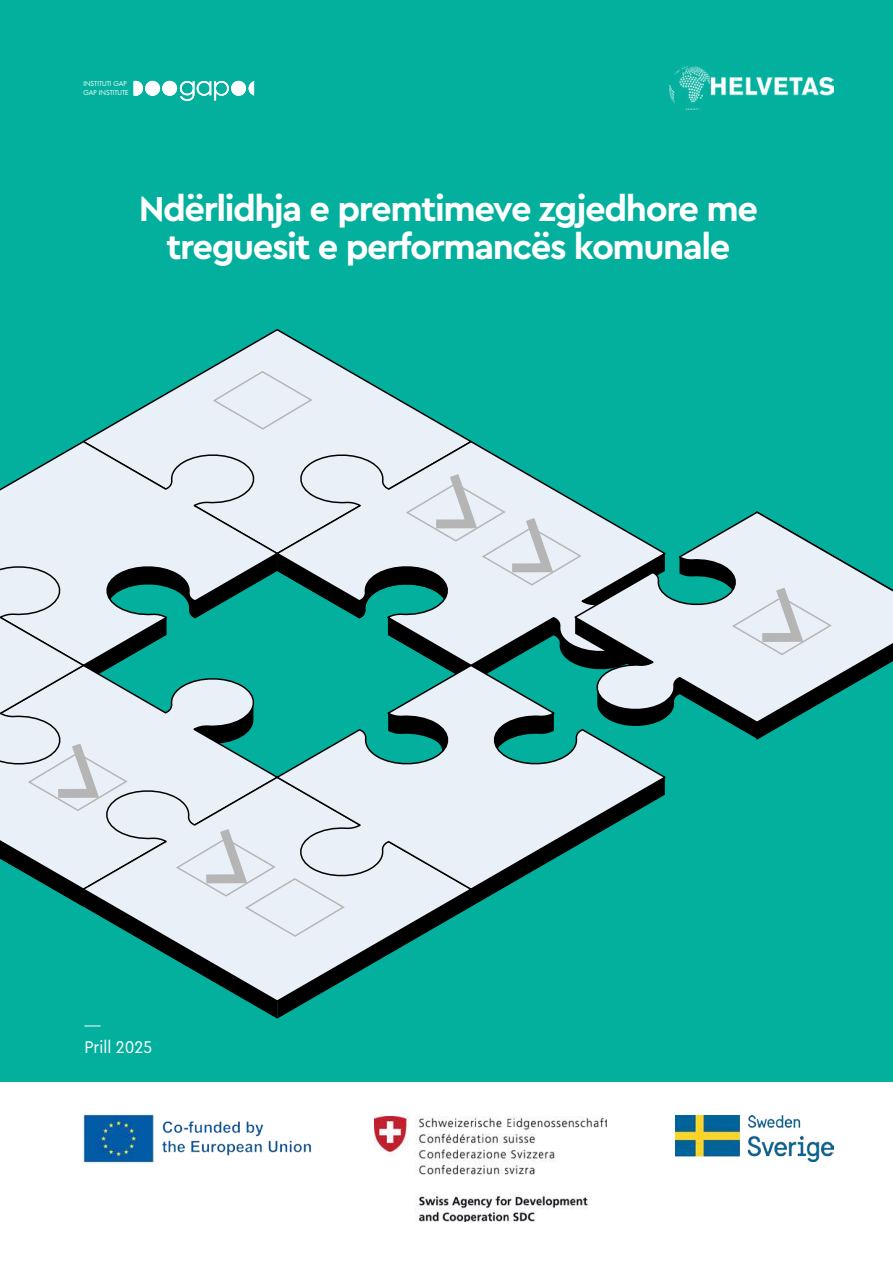
<style>
.page{position:relative;width:893px;height:1263px;background:#02b09d}
.page>*{position:absolute;margin:0;border:0;box-sizing:border-box;transform-origin:0 0}
.t1{font:700 36.3px/37.7px "Cera PRO";letter-spacing:-.04em;color:#fff;text-align:center}
.t2{font:17.7px "Cera Compact Pro";color:#fff}
.t3{font:6.6px/9px "Futura LT";color:#fff}
</style>
<div class="page">
<svg style="left:134px;top:81px;width:9px;height:15px"></svg>
<div style="left:145px;top:81px;width:15px;height:15px;background:#fff;border-radius:50%"></div>
<div style="left:162px;top:81px;width:15px;height:15px;background:#fff;border-radius:50%"></div>
<svg style="left:180px;top:81px;width:49px;height:20px"></svg>
<div style="left:231px;top:81px;width:15px;height:15px;background:#fff;border-radius:50%"></div>
<svg style="left:249px;top:81px;width:5px;height:15px"></svg>
<div style="left:0;top:1082px;width:893px;height:181px;background:#fff"></div>
<svg style="left:84px;top:1025px;width:17px;height:1px"></svg>
<img style="left:374px;top:1116px;width:232px;height:105px">
<img style="left:675px;top:1116px;width:159px;height:46px">
<img style="left:83px;top:1114px;width:229px;height:49px">
<img style="left:670px;top:66px;width:164px;height:44px">
<svg style="left:85px;top:329px;width:385px;height:111px"></svg>
<svg style="left:52px;top:440px;width:222px;height:19px;background:#cee1e6"></svg>
<svg style="left:274px;top:440px;width:229px;height:19px;background:#cfe1e7"></svg>
<svg style="left:665px;top:527px;width:65px;height:196px"></svg>
<svg style="left:211px;top:370px;width:102px;height:60px;background:#e7ecf4"></svg>
<svg style="left:730px;top:511px;width:163px;height:229px"></svg>
<svg style="left:0;top:459px;width:665px;height:559px"></svg>
<p class="t3" style="left:83px;top:80px;width:47px">INSTITUTI GAP<br>GAP INSTITUTE</p>
<p class="t1" style="left:139px;top:188px;width:621px">Ndërlidhja e premtimeve zgjedhore me treguesit e performancës komunale</p>
<p class="t2" style="left:84px;top:1035px;width:69px">Prill 2025</p>
</div>
